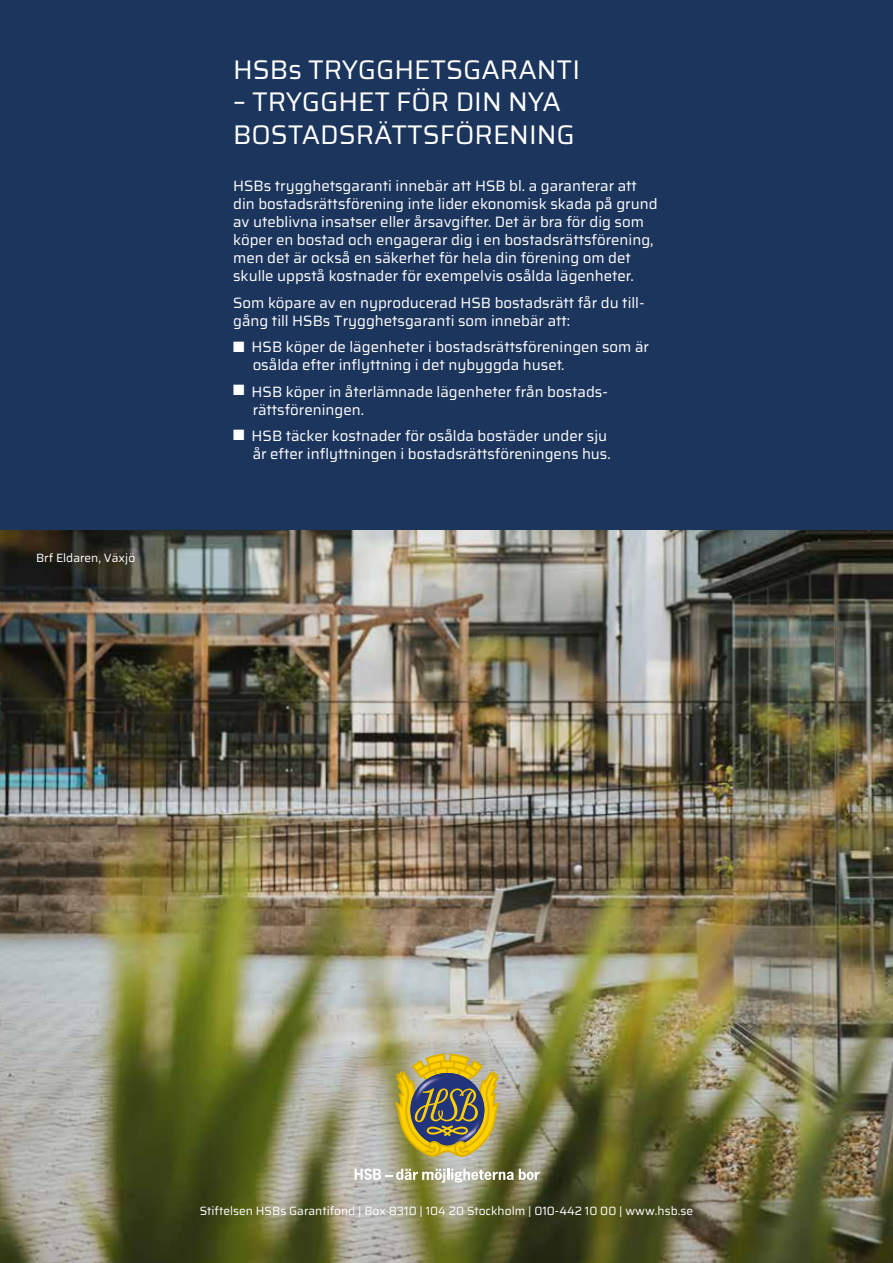
<style>
.page{position:relative;width:893px;height:1263px;background:#fff}
.page>*{position:absolute;margin:0;border:0;box-sizing:border-box;transform-origin:0 0}
.t1{font:27px/32.4px "Saira";color:#fff}
.t2{font:15px/18px "Saira";color:#fff}
.t3{font:12px "Saira";color:#fff}
</style>
<div class="page">
<img style="left:0;top:529px;width:893px;height:734px">
<svg style="left:395px;top:1053px;width:105px;height:105px;background:#9f914b"></svg>
<svg style="left:355px;top:1168px;width:185px;height:14px"></svg>
<div style="left:0;top:0;width:893px;height:529px;background:#1c355d"></div>
<p class="t3" style="left:36px;top:549px;width:101px">Brf Eldaren, Växjö</p>
<h1 class="t1" style="left:233px;top:53px;width:348px">HSBs TRYGGHETSGARANTI</h1>
<h1 class="t1" style="left:233px;top:85px;width:343px">– TRYGGHET FÖR DIN NYA<br>BOSTADSRÄTTSFÖRENING</h1>
<p class="t2" style="left:233px;top:177px;width:426px">HSBs trygghetsgaranti innebär att HSB bl. a garanterar att din bostadsrättsförening inte lider ekonomisk skada på grund av uteblivna insatser eller årsavgifter. Det är bra för dig som köper en bostad och engagerar dig i en bostadsrättsförening, men det är också en säkerhet för hela din förening om det skulle uppstå kostnader för exempelvis osålda lägenheter.</p>
<p class="t2" style="left:233px;top:293px;width:413px">Som köpare av en nyproducerad HSB bostadsrätt får du till&shy;gång till HSBs Trygghetsgaranti som innebär att:</p>
<p class="t2" style="left:253px;top:338px;width:398px;text-indent:-20px">■ HSB köper de lägenheter i bostadsrättsföreningen som är osålda efter inflyttning i det nybyggda huset.</p>
<p class="t2" style="left:253px;top:382px;width:357px;text-indent:-20px">■ HSB köper in återlämnade lägenheter från bostads&shy;rättsföreningen.</p>
<p class="t2" style="left:233px;top:427px;width:379px;text-align:right">■ HSB täcker kostnader för osålda bostäder under sju år efter inflyttningen i bostadsrättsföreningens hus.</p>
<p class="t3" style="left:200px;top:1202px;width:495px">Stiftelsen HSBs Garantifond | Box 8310 | 104 20 Stockholm | 010-442 10 00 | www.hsb.se</p>
</div>
